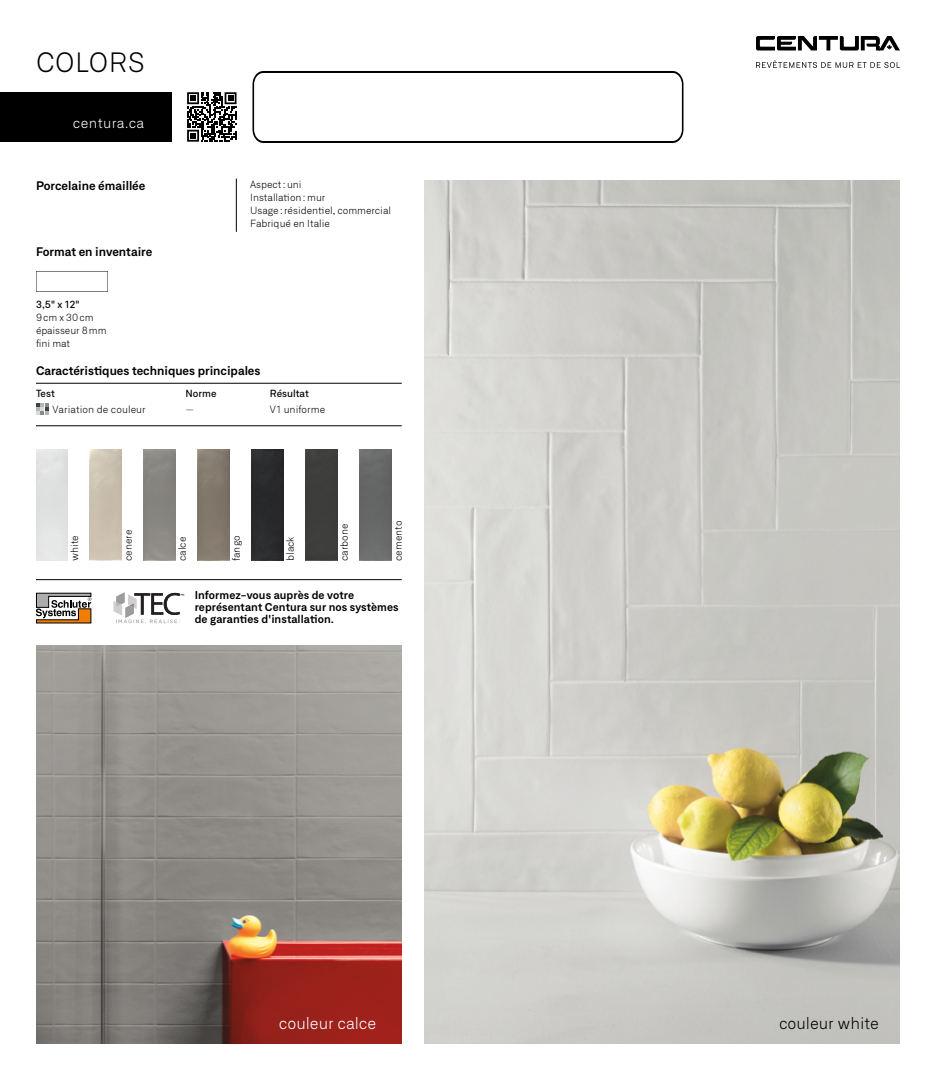
<style>
.page{position:relative;width:936px;height:1080px;background:#fff}
.page>*{position:absolute;margin:0;border:0;box-sizing:border-box;transform-origin:0 0}
.t1{font:300 27px "Neufile Grotesk";letter-spacing:.025em;color:#000}
.t2{font:300 16px "Neufile Grotesk";color:#fff}
.t3{font:300 16px "Neufile Grotesk";color:#000}
.t4{font:300 14px "Neufile Grotesk";letter-spacing:.03em;color:#fff}
.t5{font:600 12px "Neufile Grotesk";color:#000}
.t6{font:600 11px/12px "Neufile Grotesk";letter-spacing:.01em;color:#000}
.t7{font:300 10px/13px "Neufile Grotesk";color:#000}
.t8{font:500 10px "Neufile Grotesk";color:#000}
</style>
<div class="page">
<img style="left:425px;top:181px;width:475px;height:863px">
<img style="left:36px;top:646px;width:366px;height:398px">
<hr style="left:36px;top:383px;width:366px;height:1px;background:#000">
<hr style="left:36px;top:426px;width:366px;height:1px;background:#000">
<hr style="left:36px;top:579px;width:366px;height:1px;background:#000">
<hr style="left:236px;top:179px;width:1px;height:53px;background:#000">
<svg style="left:113px;top:592px;width:71px;height:31px"></svg>
<svg style="left:36px;top:403px;width:13px;height:12px"></svg>
<img style="left:198px;top:450px;width:32px;height:111px">
<img style="left:360px;top:450px;width:31px;height:111px">
<div style="left:306px;top:450px;width:32px;height:111px;background:#3d3d3c"></div>
<div style="left:252px;top:450px;width:32px;height:111px;background:#292a2b"></div>
<svg style="left:36px;top:593px;width:55px;height:30px"></svg>
<svg style="left:187px;top:92px;width:50px;height:50px"></svg>
<svg style="left:36px;top:271px;width:72px;height:21px"></svg>
<svg style="left:756px;top:60px;width:144px;height:8px"></svg>
<svg style="left:756px;top:36px;width:144px;height:14px"></svg>
<div style="left:0;top:92px;width:171px;height:50px;background:#000"></div>
<svg style="left:252px;top:71px;width:432px;height:72px"></svg>
<h1 class="t1" style="left:36px;top:46px;width:110px">COLORS</h1>
<h3 class="t4" style="left:73px;top:114px;width:73px">centura.ca</h3>
<p class="t5" style="left:36px;top:177px;width:111px">Porcelaine émaillée</p>
<p class="t7" style="left:250px;top:178px;width:142px">Aspect: uni<br>Installation: mur<br>Usage: résidentiel, commercial<br>Fabriqué en Italie</p>
<p class="t5" style="left:36px;top:243px;width:118px">Format en inventaire</p>
<p class="t8" style="left:36px;top:298px;width:45px">3,5" x 12"</p>
<p class="t7" style="left:36px;top:311px;width:72px">9cm x 30cm épaisseur 8mm fini mat</p>
<p class="t5" style="left:36px;top:363px;width:226px">Caractéristiques techniques principales</p>
<p class="t8" style="left:36px;top:387px;width:20px">Test</p>
<p class="t8" style="left:185px;top:387px;width:33px">Norme</p>
<p class="t8" style="left:270px;top:387px;width:40px">Résultat</p>
<p class="t7" style="left:53px;top:403px;width:95px">Variation de couleur</p>
<p class="t7" style="left:185px;top:403px;width:10px">—</p>
<p class="t7" style="left:270px;top:403px;width:57px">V1 uniforme</p>
<p class="t7" style="left:337px;top:561px;width:39px;rotate:-90deg">carbone</p>
<p class="t7" style="left:391px;top:561px;width:42px;rotate:-90deg">cemento</p>
<p class="t6" style="left:195px;top:589px;width:205px">Informez-vous auprès de votre représentant Centura sur nos systèmes de garanties d'installation.</p>
<p class="t7" style="left:68px;top:561px;width:27px;rotate:-90deg">white</p>
<p class="t7" style="left:122px;top:561px;width:33px;rotate:-90deg">cenere</p>
<p class="t7" style="left:176px;top:561px;width:26px;rotate:-90deg">calce</p>
<p class="t7" style="left:230px;top:561px;width:27px;rotate:-90deg">fango</p>
<p class="t7" style="left:284px;top:561px;width:26px;rotate:-90deg">black</p>
<h2 class="t2" style="left:279px;top:1013px;width:99px">couleur calce</h2>
<h2 class="t3" style="left:779px;top:1013px;width:101px">couleur white</h2>
</div>
